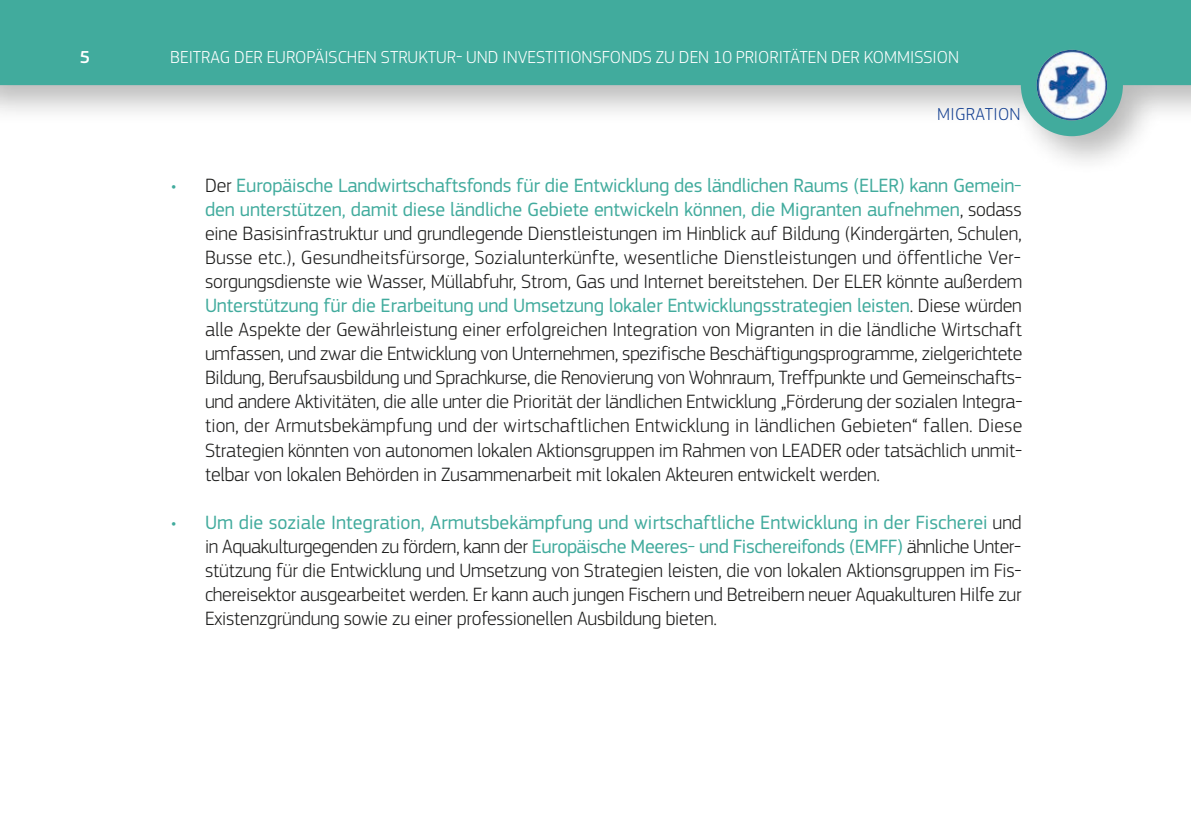
<style>
.page{position:relative;width:1191px;height:840px;background:#fff}
.page>*{position:absolute;margin:0;border:0;box-sizing:border-box;transform-origin:0 0}
.t1{font:300 20px/24px "EC Square Sans Pro";letter-spacing:-.01em;color:#1c1c1b;text-align:justify}
.t2{font:300 18px "EC Square Sans Pro";color:#fff}
.t3{font:300 18px "EC Square Sans Pro";letter-spacing:.02em;color:#184393}
.t4{font:500 18px "EC Square Sans Pro";color:#fff}
.s1{color:#41ab9d}
.s2{font-weight:400;color:#41ab9d}
</style>
<div class="page">
<div style="left:0;top:0;width:1191px;height:175px;background:#1c1c1b;opacity:.3"></div>
<div style="left:0;top:0;width:1191px;height:85px;background:#41ab9d"></div>
<div style="left:1020px;top:34px;width:103px;height:102px;background:#41ab9d;border-radius:50%"></div>
<img style="left:1036px;top:50px;width:71px;height:70px">
<p class="t4" style="left:80px;top:47px;width:12px">5</p>
<p class="t2" style="left:170px;top:47px;width:790px">BEITRAG DER EUROPÄISCHEN STRUKTUR- UND INVESTITIONSFONDS ZU DEN 10 PRIORITÄTEN DER KOMMISSION</p>
<p class="t3" style="left:937px;top:104px;width:85px">MIGRATION</p>
<p class="t1" style="left:205px;top:173px;width:819px;text-indent:-34px"><span class="s1">•</span> Der <span class="s2">Europäische Landwirtschaftsfonds für die Entwicklung des ländlichen Raums (ELER) kann Gemein&shy;den unterstützen, damit diese ländliche Gebiete entwickeln können, die Migranten aufnehmen</span>, sodass eine Basisinfrastruktur und grundlegende Dienstleistungen im Hinblick auf Bildung (Kindergärten, Schulen, Busse etc.), Gesundheitsfürsorge, Sozialunterkünfte, wesentliche Dienstleistungen und öffentliche Ver&shy;sorgungsdienste wie Wasser, Müllabfuhr, Strom, Gas und Internet bereitstehen. Der ELER könnte außerdem <span class="s2">Unterstützung für die Erarbeitung und Umsetzung lokaler Entwicklungsstrategien leisten</span>. Diese würden alle Aspekte der Gewährleistung einer erfolgreichen Integration von Migranten in die ländliche Wirtschaft umfassen, und zwar die Entwicklung von Unternehmen, spezifische Beschäftigungsprogramme, zielgerichtete Bildung, Berufsausbildung und Sprachkurse, die Renovierung von Wohnraum, Treffpunkte und Gemeinschafts&shy;und andere Aktivitäten, die alle unter die Priorität der ländlichen Entwicklung „Förderung der sozialen Integra&shy;tion, der Armutsbekämpfung und der wirtschaftlichen Entwicklung in ländlichen Gebieten“ fallen. Diese Strategien könnten von autonomen lokalen Aktionsgruppen im Rahmen von LEADER oder tatsächlich unmit&shy;telbar von lokalen Behörden in Zusammenarbeit mit lokalen Akteuren entwickelt werden.</p>
<p class="t1" style="left:205px;top:509px;width:818px;text-indent:-34px"><span class="s1">•</span> <span class="s2">Um die soziale Integration, Armutsbekämpfung und wirtschaftliche Entwicklung in der Fischerei</span> und in Aquakulturgegenden zu fördern, kann der <span class="s2">Europäische Meeres- und Fischereifonds (EMFF)</span> ähnliche Unter&shy;stützung für die Entwicklung und Umsetzung von Strategien leisten, die von lokalen Aktionsgruppen im Fis&shy;chereisektor ausgearbeitet werden. Er kann auch jungen Fischern und Betreibern neuer Aquakulturen Hilfe zur Existenzgründung sowie zu einer professionellen Ausbildung bieten.</p>
</div>
